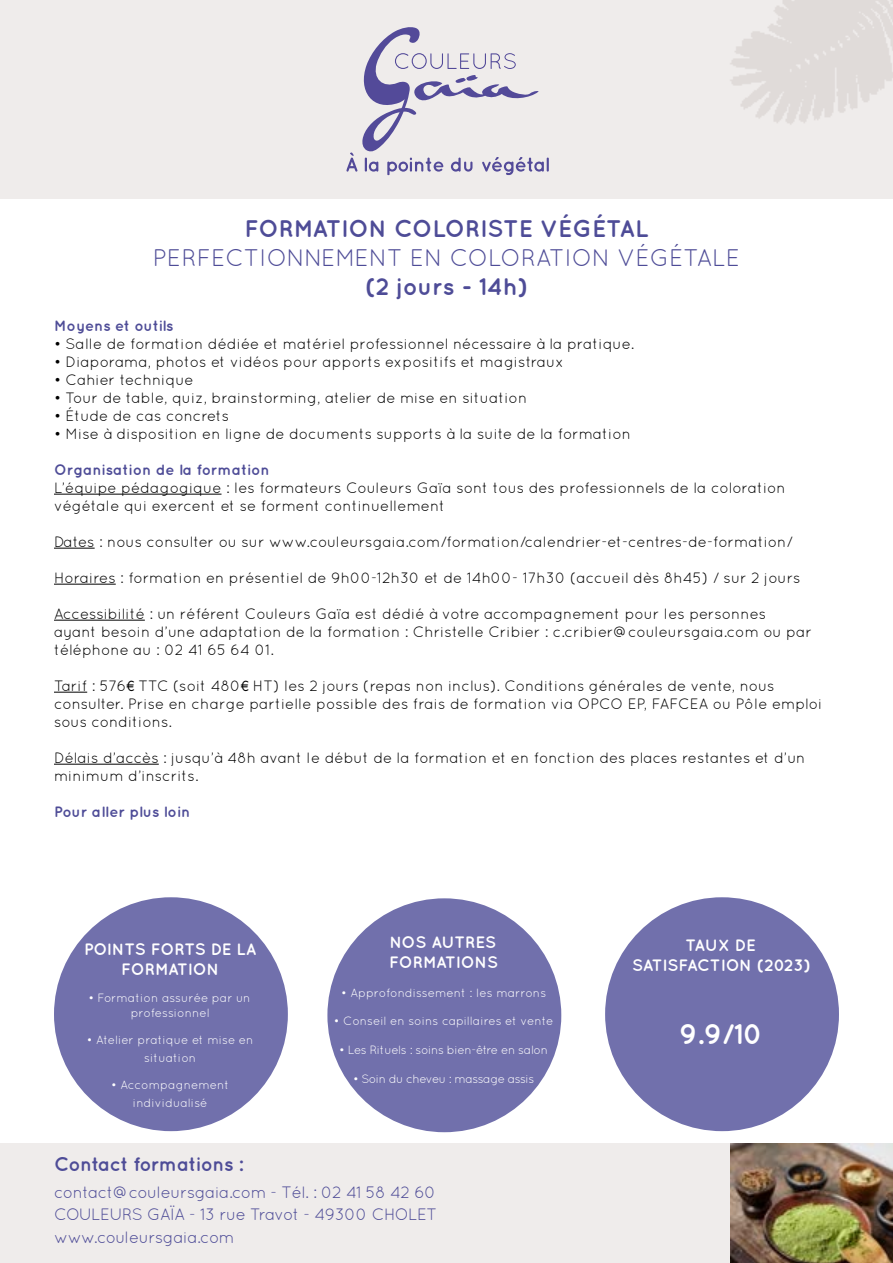
<style>
.page{position:relative;width:893px;height:1263px;background:#fff}
.page>*{position:absolute;margin:0;border:0;box-sizing:border-box;transform-origin:0 0}
.t1{font:700 28.5px "Quicksand";color:#fff}
.t2{font:700 24px "Quicksand";color:#4e4c97}
.t3{font:24px "Quicksand";color:#4e4c97}
.t4{font:700 19.5px "Quicksand";letter-spacing:-.025em;color:#4e4c97}
.t5{font:16.5px/22.5px "Quicksand";letter-spacing:-.025em;color:#4e4c97;text-align:justify}
.t6{font:700 16.5px/19.8px "Quicksand";letter-spacing:-.01em;color:#fff;text-align:center}
.t7{font:15px/18px "Quicksand";color:#000}
.t8{font:700 15px "Quicksand";color:#4e4c97}
.t9{font:12px/18px "Quicksand";color:#fff;text-align:center}
.t10{font:12px "Quicksand";letter-spacing:-.03em;color:#fff}
.t11{font:12px "Quicksand";letter-spacing:-.04em;color:#fff}
.s1{font-family:"Gill Sans"}
</style>
<div class="page">
<div style="left:0;top:0;width:893px;height:199px;background:#efeceb"></div>
<svg style="left:346px;top:27px;width:203px;height:148px"></svg>
<hr style="left:54px;top:494px;width:167px;height:1px;background:#000">
<hr style="left:54px;top:548px;width:41px;height:1px;background:#000">
<hr style="left:54px;top:584px;width:62px;height:1px;background:#000">
<hr style="left:54px;top:620px;width:91px;height:1px;background:#000">
<hr style="left:54px;top:692px;width:33px;height:1px;background:#000">
<hr style="left:54px;top:764px;width:105px;height:1px;background:#000">
<div style="left:54px;top:897px;width:234px;height:234px;background:#7170ac;border-radius:50%"></div>
<div style="left:327px;top:898px;width:234px;height:234px;background:#7170ac;border-radius:50%"></div>
<div style="left:605px;top:897px;width:234px;height:234px;background:#7170ac;border-radius:50%"></div>
<div style="left:0;top:1143px;width:893px;height:120px;background:#efeceb"></div>
<img style="left:730px;top:1143px;width:163px;height:120px">
<h2 class="t2" style="left:244px;top:214px;width:406px">FORMATION COLORISTE VÉGÉTAL</h2>
<h2 class="t3" style="left:153px;top:244px;width:588px">PERFECTIONNEMENT EN COLORATION VÉGÉTALE</h2>
<h2 class="t2" style="left:365px;top:272px;width:164px">(2 jours - 14h)</h2>
<p class="t8" style="left:54px;top:316px;width:121px">Moyens et outils</p>
<p class="t7" style="left:54px;top:334px;width:582px">• Salle de formation dédiée et matériel professionnel nécessaire à la pratique.</p>
<p class="t7" style="left:54px;top:352px;width:511px">• Diaporama, photos et vidéos pour apports expositifs et magistraux</p>
<p class="t7" style="left:54px;top:370px;width:141px">• Cahier technique</p>
<p class="t7" style="left:54px;top:388px;width:475px">• Tour de table, quiz, brainstorming, atelier de mise en situation</p>
<p class="t7" style="left:54px;top:406px;width:177px">• Étude de cas concrets</p>
<p class="t7" style="left:54px;top:424px;width:578px">• Mise à disposition en ligne de documents supports à la suite de la formation</p>
<p class="t8" style="left:54px;top:460px;width:217px">Organisation de la formation</p>
<p class="t7" style="left:54px;top:478px;width:733px">L’équipe pédagogique : les formateurs Couleurs Gaïa sont tous des professionnels de la coloration végétale qui exercent et se forment continuellement</p>
<p class="t7" style="left:54px;top:532px;width:740px">Dates : nous consulter ou sur www.couleursgaia.com/formation/calendrier-et-centres-de-formation/</p>
<p class="t7" style="left:54px;top:568px;width:748px">Horaires : formation en présentiel de 9h00-12h30 et de 14h00- 17h30 (accueil dès 8h45) / sur 2 jours</p>
<p class="t7" style="left:54px;top:604px;width:759px">Accessibilité : un référent Couleurs Gaïa est dédié à votre accompagnement pour les personnes ayant besoin d’une adaptation de la formation : Christelle Cribier : c.cribier@couleursgaia.com ou par téléphone au : 02 41 65 64 01.</p>
<p class="t7" style="left:54px;top:676px;width:770px">Tarif : 576<span class="s1">€</span> TTC (soit 480<span class="s1">€</span> HT) les 2 jours (repas non inclus). Conditions générales de vente, nous consulter. Prise en charge partielle possible des frais de formation via OPCO EP, FAFCEA ou Pôle emploi sous conditions.</p>
<p class="t7" style="left:54px;top:748px;width:753px">Délais d’accès : jusqu’à 48h avant le début de la formation et en fonction des places restantes et d’un minimum d’inscrits.</p>
<p class="t8" style="left:54px;top:802px;width:138px">Pour aller plus loin</p>
<p class="t6" style="left:84px;top:939px;width:174px">POINTS FORTS DE LA<br>FORMATION</p>
<p class="t9" style="left:88px;top:991px;width:164px;line-height:14.4px">• Formation assurée par un professionnel</p>
<p class="t9" style="left:87px;top:1030px;width:168px">• Atelier pratique et mise en situation</p>
<p class="t9" style="left:111px;top:1076px;width:120px">• Accompagnement individualisé</p>
<p class="t6" style="left:389px;top:932px;width:110px;text-align:left">NOS AUTRES<br>FORMATIONS</p>
<p class="t9" style="left:341px;top:983px;width:207px">• Approfondissement : les marrons</p>
<p class="t9" style="left:334px;top:1012px;width:221px">• Conseil en soins capillaires et vente</p>
<p class="t10" style="left:339px;top:1043px;width:210px">• Les Rituels : soins bien-être en salon</p>
<p class="t11" style="left:353px;top:1072px;width:183px">• Soin du cheveu : massage assis</p>
<h3 class="t4" style="left:54px;top:1152px;width:191px">Contact formations :</h3>
<p class="t5" style="left:54px;top:1180px;width:385px">contact@couleursgaia.com - Tél. : 02 41 58 42 60<br>COULEURS GAÏA - 13 rue Travot - 49300 CHOLET www.couleursgaia.com</p>
<p class="t6" style="left:632px;top:935px;width:180px">TAUX DE<br>SATISFACTION (2023)</p>
<h1 class="t1" style="left:679px;top:1017px;width:86px">9.9/10</h1>
</div>
